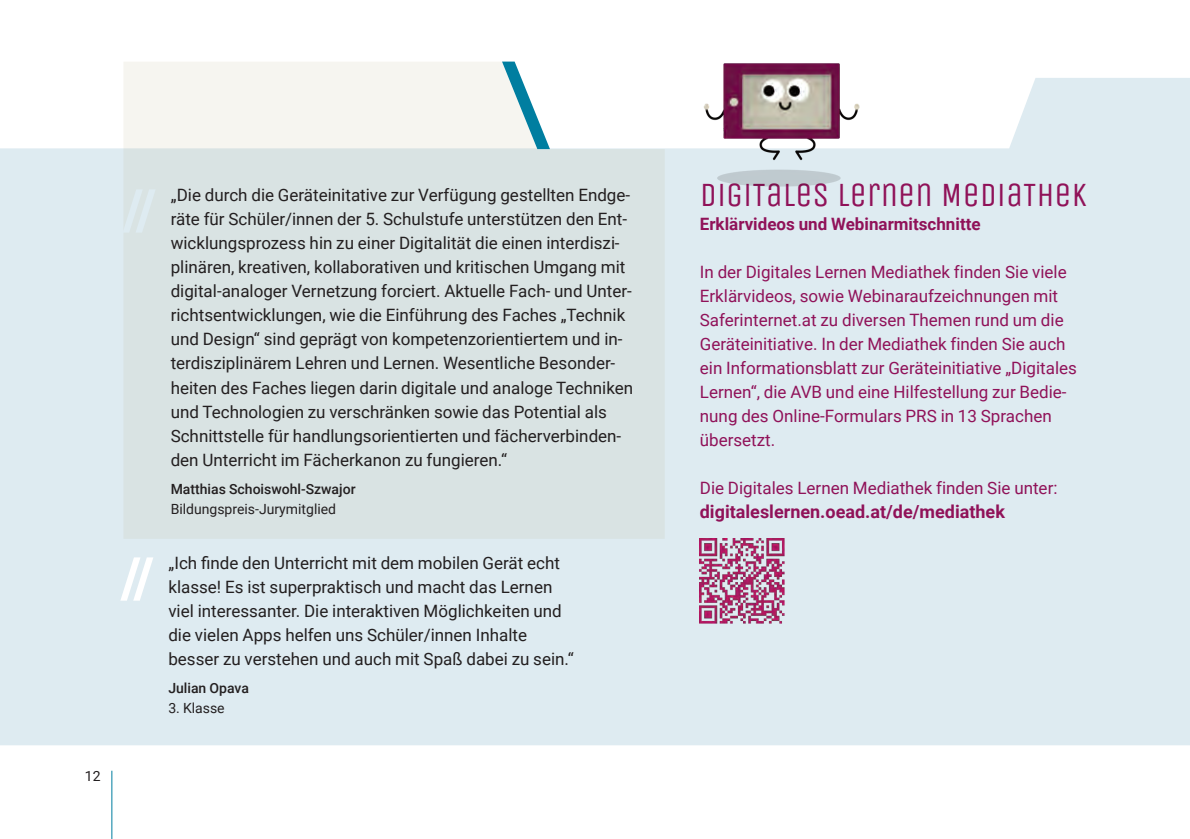
<style>
.page{position:relative;width:1190px;height:839px;background:#fff}
.page>*{position:absolute;margin:0;border:0;box-sizing:border-box;transform-origin:0 0}
.t1{font:900 56px "Roboto";color:#fff}
.t2{font:34px "Unica One";color:#901259}
.t3{font:700 18px "Roboto";color:#901259}
.t4{font:17px/24px "Roboto";color:#231f20}
.t5{font:17px/24px "Roboto";color:#901259}
.t6{font:700 17px "Roboto";color:#901259}
.t7{font:500 14px/20px "Roboto";color:#231f20}
.t8{font:14px "Roboto";color:#231f20}
.s1{font-weight:400}
</style>
<div class="page">
<div style="left:0;top:78px;width:1190px;height:667px;background:#deebf1"></div>
<hr style="left:111px;top:770px;width:1px;height:68px;background:#007ea0">
<img style="left:702px;top:63px;width:218px;height:126px">
<img style="left:700px;top:538px;width:84px;height:85px">
<svg style="left:123px;top:62px;width:542px;height:476px;fill:#d9e3e3"></svg>
<svg style="left:502px;top:62px;width:48px;height:87px"></svg>
<p class="t4" style="left:171px;top:183px;width:464px">„Die durch die Geräteinitative zur Verfügung gestellten Endge&shy;räte für Schüler/innen der 5. Schulstufe unterstützen den Ent&shy;wicklungsprozess hin zu einer Digitalität die einen interdiszi&shy;plinären, kreativen, kollaborativen und kritischen Umgang mit digital-analoger Vernetzung forciert. Aktuelle Fach- und Unter&shy;richtsentwicklungen, wie die Einführung des Faches „Technik und Design“ sind geprägt von kompetenzorientiertem und in&shy;terdisziplinärem Lehren und Lernen. Wesentliche Besonder&shy;heiten des Faches liegen darin digitale und analoge Techniken und Technologien zu verschränken sowie das Potential als Schnittstelle für handlungsorientierten und fächerverbinden&shy;den Unterricht im Fächerkanon zu fungieren.“</p>
<p class="t7" style="left:171px;top:478px;width:186px">Matthias Schoiswohl-Szwajor<br><span class="s1">Bildungspreis-Jurymitglied</span></p>
<p class="t1" style="left:121px;top:545px;width:34px">//</p>
<p class="t4" style="left:168px;top:551px;width:407px">„Ich finde den Unterricht mit dem mobilen Gerät echt klasse! Es ist superpraktisch und macht das Lernen viel interessanter. Die interaktiven Möglichkeiten und die vielen Apps helfen uns Schüler/innen Inhalte besser zu verstehen und auch mit Spaß dabei zu sein.“</p>
<p class="t7" style="left:168px;top:678px;width:82px">Julian Opava</p>
<p class="t8" style="left:168px;top:700px;width:58px">3. Klasse</p>
<p class="t8" style="left:85px;top:768px;width:17px">12</p>
<p class="t2" style="left:700px;top:175px;width:389px">DIGITALES LERNEN MEDIATHEK</p>
<p class="t6" style="left:700px;top:214px;width:282px">Erklärvideos und Webinarmitschnitte</p>
<p class="t5" style="left:700px;top:260px;width:379px">In der Digitales Lernen Mediathek finden Sie viele Erklärvideos, sowie Webinaraufzeichnungen mit Saferinternet.at zu diversen Themen rund um die Geräteinitiative. In der Mediathek finden Sie auch ein Informationsblatt zur Geräteinitiative „Digitales Lernen“, die AVB und eine Hilfestellung zur Bedie&shy;nung des Online-Formulars PRS in 13 Sprachen übersetzt.</p>
<p class="t5" style="left:700px;top:476px;width:359px">Die Digitales Lernen Mediathek finden Sie unter:</p>
<p class="t3" style="left:700px;top:501px;width:307px">digitaleslernen.oead.at/de/mediathek</p>
</div>
